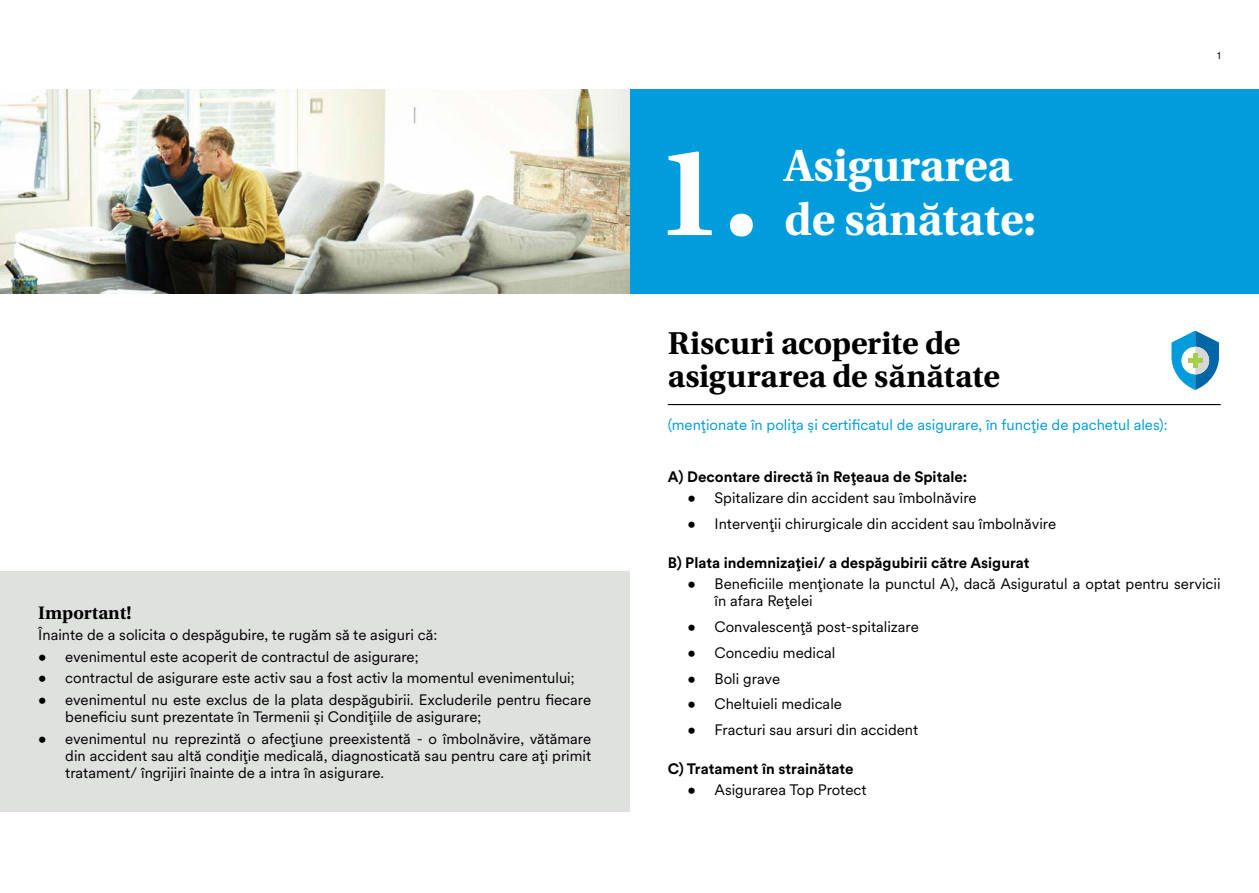
<style>
.page{position:relative;width:1259px;height:893px;background:#fff}
.page>*{position:absolute;margin:0;border:0;box-sizing:border-box;transform-origin:0 0}
.t1{font:700 123px "Linguistics Pro";color:#fff}
.t2{font:700 45px/54px "Linguistics Pro";color:#fff}
.t3{font:700 31.5px/33px "Linguistics Pro";color:#000}
.t4{font:700 18px "Linguistics Pro";color:#000}
.t5{font:15px/17.2px "Met Life Circular";color:#000}
.t6{font:700 15px "Met Life Circular";color:#000}
.t7{font:15px "Met Life Circular";color:#009cdc}
.t8{font:10.5px "Met Life Circular";color:#000}
</style>
<div class="page">
<hr style="left:668px;top:404px;width:552px;height:1px;background:#000">
<div style="left:0;top:571px;width:629px;height:241px;background:#dfe1df"></div>
<div style="left:629px;top:89px;width:630px;height:204px;background:#009cdc"></div>
<img style="left:0;top:89px;width:629px;height:204px">
<svg style="left:1171px;top:331px;width:48px;height:59px"></svg>
<hr style="left:1193px;top:353px;width:4px;height:15px;background:#a4cf4b">
<div style="left:1187px;top:358px;width:15px;height:5px;background:#a4cf4b"></div>
<p class="t4" style="left:38px;top:598px;width:95px">Important!</p>
<p class="t5" style="left:38px;top:626px;width:400px">Înainte de a solicita o despăgubire, te rugăm să te asiguri că:</p>
<p class="t5" style="left:38px;top:647px;width:382px">• evenimentul este acoperit de contractul de asigurare;</p>
<p class="t5" style="left:38px;top:669px;width:538px">• contractul de asigurare este activ sau a fost activ la momentul evenimentului;</p>
<p class="t5" style="left:65px;top:690px;width:527px;text-indent:-27px">• evenimentul nu este exclus de la plata despăgubirii. Excluderile pentru fiecare beneficiu sunt prezentate în Termenii și Condițiile de asigurare;</p>
<p class="t5" style="left:65px;top:729px;width:527px;text-align:justify;text-indent:-27px">• evenimentul nu reprezintă o afecţiune preexistentă - o îmbolnăvire, vătămare din accident sau altă condiţie medicală, diagnosticată sau pentru care aţi primit tratament/ îngrijiri înainte de a intra în asigurare.</p>
<h1 class="t1" style="left:655px;top:94px;width:105px">1.</h1>
<h2 class="t2" style="left:784px;top:137px;width:253px">Asigurarea de sănătate:</h2>
<p class="t8" style="left:1217px;top:48px;width:5px">1</p>
<h3 class="t3" style="left:668px;top:325px;width:333px">Riscuri acoperite de asigurarea de sănătate</h3>
<p class="t7" style="left:668px;top:414px;width:501px">(menționate în polița și certificatul de asigurare, în funcție de pachetul ales):</p>
<p class="t6" style="left:668px;top:466px;width:301px">A) Decontare directă în Rețeaua de Spitale:</p>
<p class="t5" style="left:687px;top:488px;width:290px">• Spitalizare din accident sau îmbolnăvire</p>
<p class="t5" style="left:687px;top:514px;width:370px">• Intervenții chirurgicale din accident sau îmbolnăvire</p>
<p class="t6" style="left:668px;top:552px;width:363px">B) Plata indemnizației/ a despăgubirii către Asigurat</p>
<p class="t5" style="left:714px;top:574px;width:507px;text-indent:-27px">• Beneficiile menţionate la punctul A), dacă Asiguratul a optat pentru servicii în afara Reţelei</p>
<p class="t5" style="left:687px;top:617px;width:233px">• Convalescenţă post-spitalizare</p>
<p class="t5" style="left:687px;top:643px;width:149px">• Concediu medical</p>
<p class="t5" style="left:687px;top:669px;width:94px">• Boli grave</p>
<p class="t5" style="left:687px;top:695px;width:156px">• Cheltuieli medicale</p>
<p class="t5" style="left:687px;top:720px;width:232px">• Fracturi sau arsuri din accident</p>
<p class="t6" style="left:668px;top:758px;width:187px">C) Tratament în strainătate</p>
<p class="t5" style="left:687px;top:781px;width:180px">• Asigurarea Top Protect</p>
</div>
